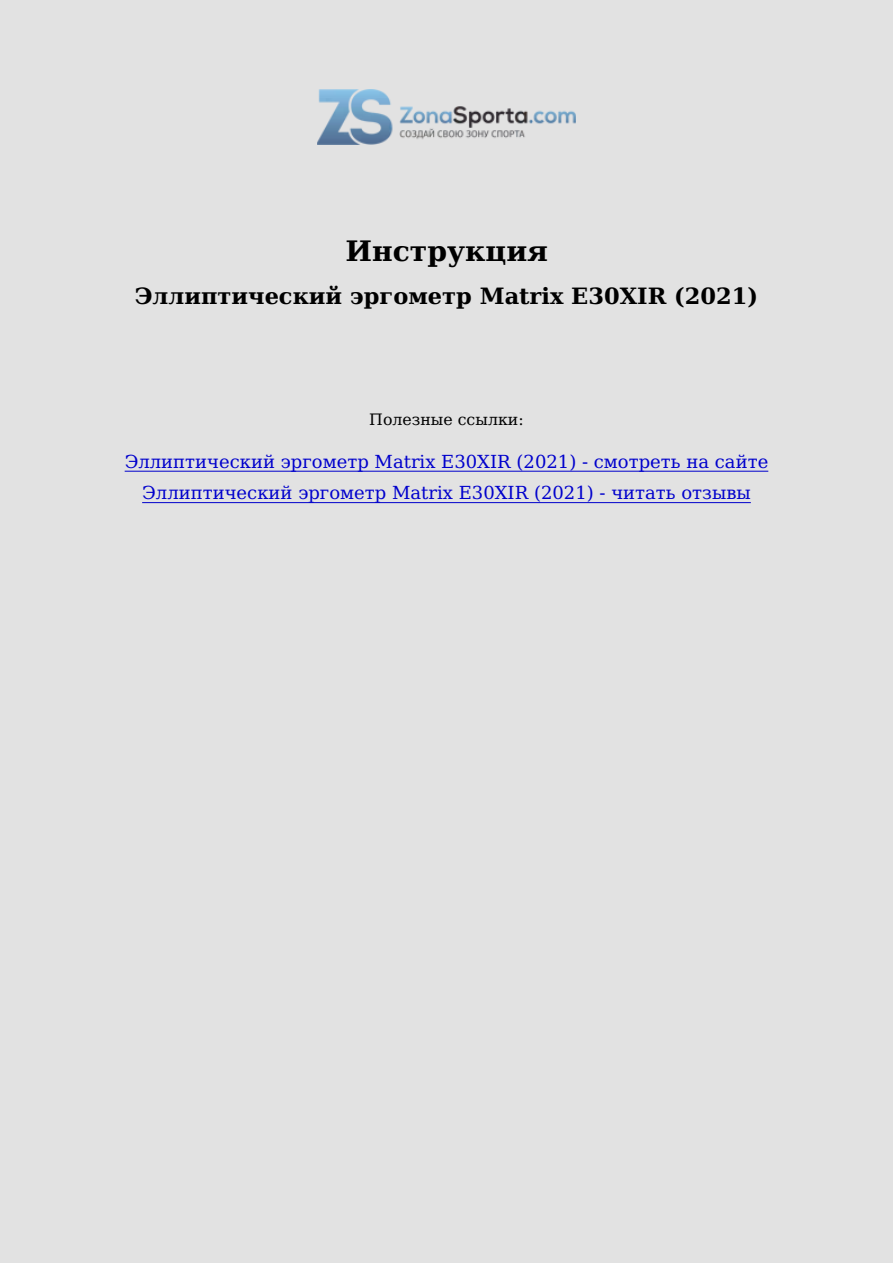
<style>
.page{position:relative;width:893px;height:1263px;background:#e2e2e2}
.page>*{position:absolute;margin:0;border:0;box-sizing:border-box;transform-origin:0 0}
.t1{font:700 28.2px "DejaVu Serif";color:#000}
.t2{font:700 22.5px "DejaVu Serif";color:#000}
.t3{font:18px/31.3px "DejaVu Serif";color:#00c;text-align:center}
.t4{font:15.75px "DejaVu Serif";color:#000}
</style>
<div class="page">
<img style="left:317px;top:89px;width:259px;height:55px">
<hr style="left:125px;top:471px;width:643px;height:1px;background:#00c">
<hr style="left:142px;top:502px;width:609px;height:1px;background:#00c">
<h1 class="t1" style="left:345px;top:229px;width:204px">Инструкция</h1>
<p class="t2" style="left:135px;top:278px;width:625px">Эллиптический эргометр Matrix E30XIR (2021)</p>
<p class="t4" style="left:369px;top:407px;width:156px">Полезные ссылки:</p>
<p class="t3" style="left:125px;top:445px;width:645px">Эллиптический эргометр Matrix E30XIR (2021) - смотреть на сайте<br>Эллиптический эргометр Matrix E30XIR (2021) - читать отзывы</p>
</div>
